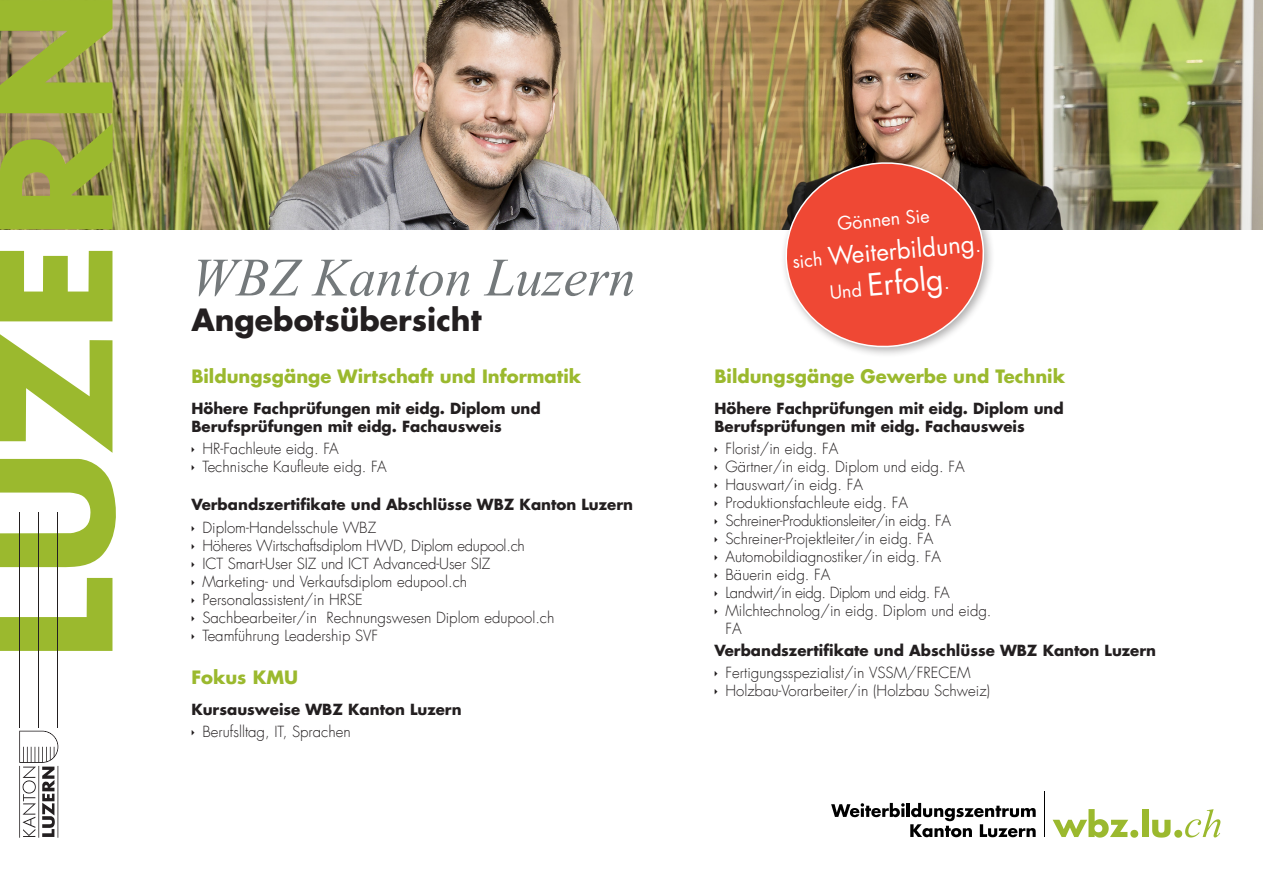
<style>
.page{position:relative;width:1263px;height:893px;background:#fff}
.page>*{position:absolute;margin:0;border:0;box-sizing:border-box;transform-origin:0 0}
.t1{font:italic 54px "Times New Roman";color:#74797b}
.t2{font:30px "Futura Luzern Bold 2";color:#231f20}
.t3{font:30px "Futura Luzern Book 2";color:#fff}
.t4{font:24px "Futura Luzern Book 2";color:#fff}
.t5{font:18px "Futura Luzern Bold 2";color:#9bb92e}
.t6{font:18px "Futura Luzern Book 2";color:#fff}
.t7{font:15px/18px "Futura Luzern Light 2";color:#231f20}
.t8{font:15px/18px "Futura Luzern Bold 2";color:#231f20}
.t9{font:15px "Futura Luzern Light 2";letter-spacing:-.02em;color:#231f20}
.s1{font-size:18px}
.s2{font-size:19.5px}
.s3{font-family:"Futura Luzern Light 2"}
</style>
<div class="page">
<img style="left:0;top:0;width:1263px;height:229px">
<svg style="left:0;top:334px;width:112px;height:119px"></svg>
<svg style="left:0;top:0;width:112px;height:113px;background:#9cad3e"></svg>
<svg style="left:0;top:459px;width:116px;height:108px"></svg>
<svg style="left:0;top:251px;width:112px;height:70px"></svg>
<svg style="left:0;top:578px;width:112px;height:73px"></svg>
<svg style="left:0;top:123px;width:113px;height:106px;background:#9aaa3c"></svg>
<hr style="left:19px;top:766px;width:1px;height:72px;background:#231f20">
<hr style="left:38px;top:766px;width:1px;height:72px;background:#231f20">
<hr style="left:38px;top:512px;width:1px;height:216px;background:#231f20">
<hr style="left:58px;top:766px;width:1px;height:72px;background:#231f20">
<hr style="left:57px;top:512px;width:1px;height:216px;background:#231f20">
<svg style="left:19px;top:731px;width:39px;height:106px"></svg>
<hr style="left:19px;top:512px;width:1px;height:216px;background:#231f20">
<svg style="left:831px;top:803px;width:205px;height:34px"></svg>
<hr style="left:1044px;top:791px;width:1px;height:46px;background:#000">
<svg style="left:1053px;top:809px;width:85px;height:29px"></svg>
<div style="left:1142px;top:809px;width:6px;height:28px;background:#9bb92e"></div>
<svg style="left:1152px;top:809px;width:68px;height:29px"></svg>
<div style="left:780px;top:157px;width:215px;height:201px;background:#231f20;opacity:.35"></div>
<svg style="left:782px;top:159px;width:205px;height:192px;background:#dd6554"></svg>
<p class="t1" style="left:191px;top:240px;width:446px">WBZ Kanton Luzern</p>
<p class="t2" style="left:191px;top:300px;width:292px">Angebotsübersicht</p>
<p class="t5" style="left:191px;top:365px;width:391px">Bildungsgänge Wirtschaft und Informatik</p>
<p class="t8" style="left:191px;top:399px;width:351px">Höhere Fachprüfungen mit eidg. Diplom und<br>Berufsprüfungen mit eidg. Fachausweis</p>
<p class="t7" style="left:202px;top:440px;width:138px">HR-Fachleute eidg. FA</p>
<p class="t7" style="left:202px;top:458px;width:186px">Technische Kaufleute eidg. FA</p>
<p class="t8" style="left:191px;top:495px;width:443px">Verbandszertifikate und Abschlüsse WBZ Kanton Luzern</p>
<p class="t7" style="left:202px;top:518px;width:175px">Diplom-Handelsschule WBZ</p>
<p class="t9" style="left:202px;top:536px;width:324px">Höheres Wirtschaftsdiplom HWD, Diplom edupool.ch</p>
<p class="t7" style="left:202px;top:554px;width:290px">ICT Smart-User SIZ und ICT Advanced-User SIZ</p>
<p class="t7" style="left:202px;top:572px;width:266px">Marketing- und Verkaufsdiplom edupool.ch</p>
<p class="t7" style="left:202px;top:590px;width:162px">Personalassistent/in HRSE</p>
<p class="t7" style="left:202px;top:608px;width:354px">Sachbearbeiter/in Rechnungswesen Diplom edupool.ch</p>
<p class="t7" style="left:202px;top:626px;width:177px">Teamführung Leadership SVF</p>
<p class="t5" style="left:191px;top:666px;width:108px">Fokus KMU</p>
<p class="t8" style="left:191px;top:700px;width:272px">Kursausweise WBZ Kanton Luzern</p>
<p class="t7" style="left:202px;top:723px;width:150px">Berufslltag, IT, Sprachen</p>
<p class="t6" style="left:837px;top:212px;width:94px;rotate:-5deg">Gönnen Sie</p>
<p class="t4" style="left:791px;top:244px;width:191px;rotate:-5deg"><span class="s1">sich</span> Weiterbildung<span class="s2">.</span></p>
<p class="t3" style="left:828px;top:269px;width:122px;rotate:-5deg"><span class="s1">Und</span> Erfolg<span class="s2">.</span></p>
<p class="t5" style="left:714px;top:365px;width:352px">Bildungsgänge Gewerbe und Technik</p>
<p class="t8" style="left:714px;top:399px;width:351px">Höhere Fachprüfungen mit eidg. Diplom und<br>Berufsprüfungen mit eidg. Fachausweis</p>
<p class="t7" style="left:725px;top:440px;width:268px">Florist/in eidg. FA<br>Gärtner/in eidg. Diplom und eidg. FA<br>Hauswart/in eidg. FA<br>Produktionsfachleute eidg. FA<br>Schreiner-Produktionsleiter/in eidg. FA<br>Schreiner-Projektleiter/in eidg. FA<br>Automobildiagnostiker/in eidg. FA<br>Bäuerin eidg. FA<br>Landwirt/in eidg. Diplom und eidg. FA<br>Milchtechnolog/in eidg. Diplom und eidg.<br>FA</p>
<p class="t8" style="left:725px;top:639px;width:432px;line-height:22.2px;text-indent:-11px">Verbandszertifikate und Abschlüsse WBZ Kanton Luzern<br><span class="s3">Fertigungsspezialist/in VSSM/FRECEM</span></p>
<p class="t7" style="left:725px;top:682px;width:266px">Holzbau-Vorarbeiter/in (Holzbau Schweiz)</p>
</div>
